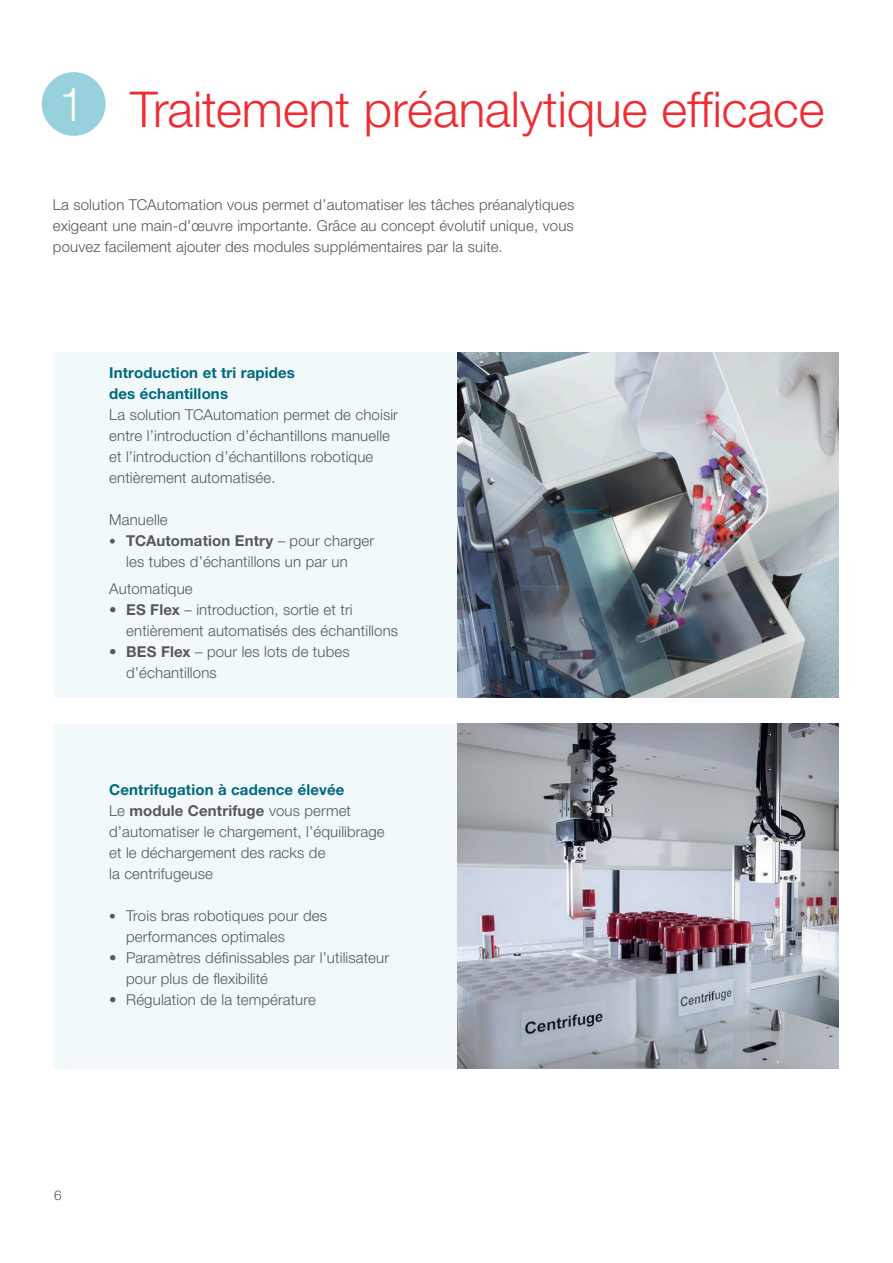
<style>
.page{position:relative;width:893px;height:1263px;background:#fff}
.page>*{position:absolute;margin:0;border:0;box-sizing:border-box;transform-origin:0 0}
.Headline{font:300 49.5px "Helvetica Neue LTW1 G";color:#ee2d33}
.Pull_Quote{font:300 46.8px "Helvetica Neue LTW1 G";color:#fff}
.Body_Copy{font:300 15px/21px "Helvetica Neue LTW1 G";letter-spacing:.01em;color:#57585a}
.Body_Copy-2{font:700 15px/21px "Helvetica Neue LTW1 G";letter-spacing:.01em;color:#00687f}
.t1{font:300 13.5px "Helvetica Neue LTW1 G";color:#57585a}
.s1{font-size:13.5px}
.s2{font-weight:700}
</style>
<div class="page">
<div style="left:661px;top:352px;width:7px;height:26px;background:#c7ced3"></div>
<div style="left:55px;top:353px;width:403px;height:344px;background:#f1f9fa"></div>
<div style="left:55px;top:724px;width:403px;height:344px;background:#f1f9fa"></div>
<div style="left:42px;top:72px;width:64px;height:64px;background:#97d1dc;border-radius:50%"></div>
<img style="left:457px;top:353px;width:382px;height:344px">
<img style="left:457px;top:724px;width:382px;height:344px">
<p class="Pull_Quote" style="left:59px;top:76px;width:28px">1</p>
<p class="Headline" style="left:130px;top:79px;width:696px">Traitement préanalytique efficace</p>
<p class="Body_Copy" style="left:53px;top:194px;width:523px;text-align:justify">La solution TCAutomation vous permet d’automatiser les tâches préanalytiques exigeant une main-d’œuvre importante. Grâce au concept évolutif unique, vous pouvez facilement ajouter des modules supplémentaires par la suite.</p>
<p class="Body_Copy-2" style="left:109px;top:362px;width:187px">Introduction et tri rapides des échantillons</p>
<p class="Body_Copy" style="left:109px;top:404px;width:290px">La solution TCAutomation permet de choisir entre l’introduction d’échantillons manuelle et l’introduction d’échantillons robotique entièrement automatisée.</p>
<p class="Body_Copy" style="left:109px;top:509px;width:60px">Manuelle</p>
<p class="Body_Copy" style="left:126px;top:530px;width:249px;text-indent:-17px"><span class="s1">•</span> <span class="s2">TCAutomation Entry</span> – pour charger les tubes d’échantillons un par un</p>
<p class="Body_Copy" style="left:109px;top:578px;width:85px">Automatique</p>
<p class="Body_Copy" style="left:126px;top:599px;width:273px;text-indent:-17px">• <span class="s2">ES Flex</span> – introduction, sortie et tri entièrement automatisés des échantillons</p>
<p class="Body_Copy" style="left:126px;top:641px;width:225px;text-indent:-17px">• <span class="s2">BES Flex</span> – pour les lots de tubes d’échantillons</p>
<p class="Body_Copy-2" style="left:109px;top:779px;width:237px">Centrifugation à cadence élevée</p>
<p class="Body_Copy" style="left:109px;top:800px;width:277px">Le <span class="s2">module Centrifuge</span> vous permet d’automatiser le chargement, l’équilibrage et le déchargement des racks de<br>la centrifugeuse</p>
<p class="Body_Copy" style="left:126px;top:905px;width:202px;text-indent:-17px"><span class="s1">•</span> Trois bras robotiques pour des performances optimales</p>
<p class="Body_Copy" style="left:126px;top:947px;width:264px;text-indent:-17px">• Paramètres définissables par l’utilisateur pour plus de flexibilité</p>
<p class="Body_Copy" style="left:109px;top:989px;width:208px">• Régulation de la température</p>
<p class="t1" style="left:54px;top:1186px;width:9px">6</p>
</div>
